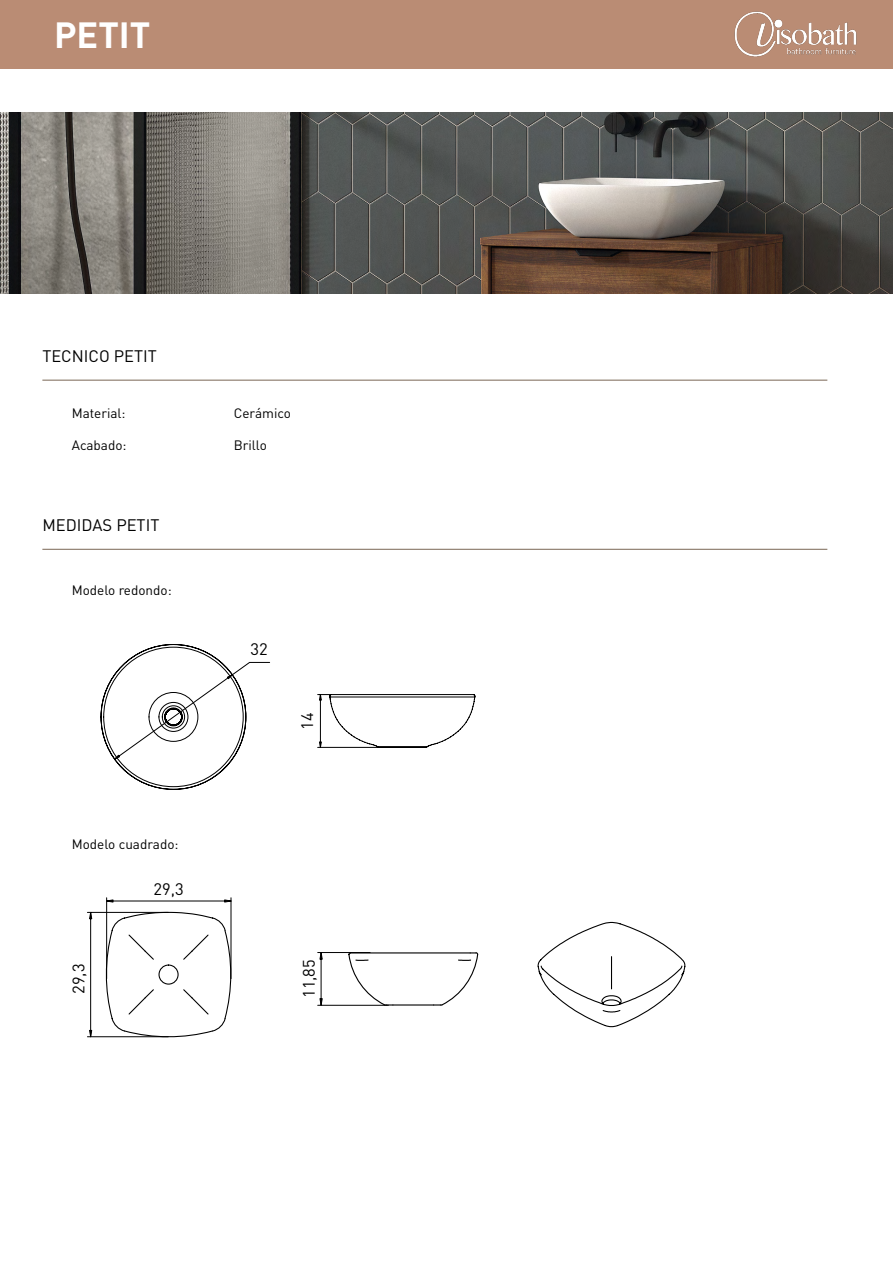
<style>
.page{position:relative;width:893px;height:1263px;background:#fff}
.page>*{position:absolute;margin:0;border:0;box-sizing:border-box;transform-origin:0 0}
.t1{font:700 36px "DIN Pro";color:#fff}
.t2{font:16.5px "DIN Pro";color:#000}
.t3{font:13.5px "DIN Pro";color:#000}
</style>
<div class="page">
<div style="left:0;top:0;width:893px;height:68px;background:#ba8c74"></div>
<img style="left:734px;top:11px;width:123px;height:46px">
<img style="left:0;top:113px;width:893px;height:180px">
<hr style="left:42px;top:549px;width:785px;height:1px;background:#908071">
<hr style="left:42px;top:380px;width:785px;height:1px;background:#908071">
<svg style="left:100px;top:644px;width:170px;height:146px"></svg>
<svg style="left:317px;top:694px;width:159px;height:54px"></svg>
<svg style="left:87px;top:897px;width:145px;height:141px"></svg>
<svg style="left:317px;top:952px;width:162px;height:54px"></svg>
<svg style="left:537px;top:921px;width:149px;height:106px"></svg>
<h1 class="t1" style="left:54px;top:10px;width:98px">PETIT</h1>
<p class="t2" style="left:42px;top:344px;width:116px">TECNICO PETIT</p>
<p class="t3" style="left:72px;top:404px;width:55px">Material:</p>
<p class="t3" style="left:234px;top:404px;width:59px">Cerámico</p>
<p class="t3" style="left:72px;top:436px;width:56px">Acabado:</p>
<p class="t3" style="left:234px;top:436px;width:35px">Brillo</p>
<p class="t2" style="left:42px;top:514px;width:118px">MEDIDAS PETIT</p>
<p class="t3" style="left:72px;top:581px;width:101px">Modelo redondo:</p>
<p class="t3" style="left:72px;top:835px;width:108px">Modelo cuadrado:</p>
<p class="t2" style="left:153px;top:877px;width:32px">29,3</p>
<p class="t2" style="left:250px;top:637px;width:19px">32</p>
<p class="t2" style="left:296px;top:729px;width:19px;rotate:-90deg">14</p>
<p class="t2" style="left:67px;top:994px;width:32px;rotate:-90deg">29,3</p>
<p class="t2" style="left:297px;top:998px;width:40px;rotate:-90deg">11,85</p>
</div>
